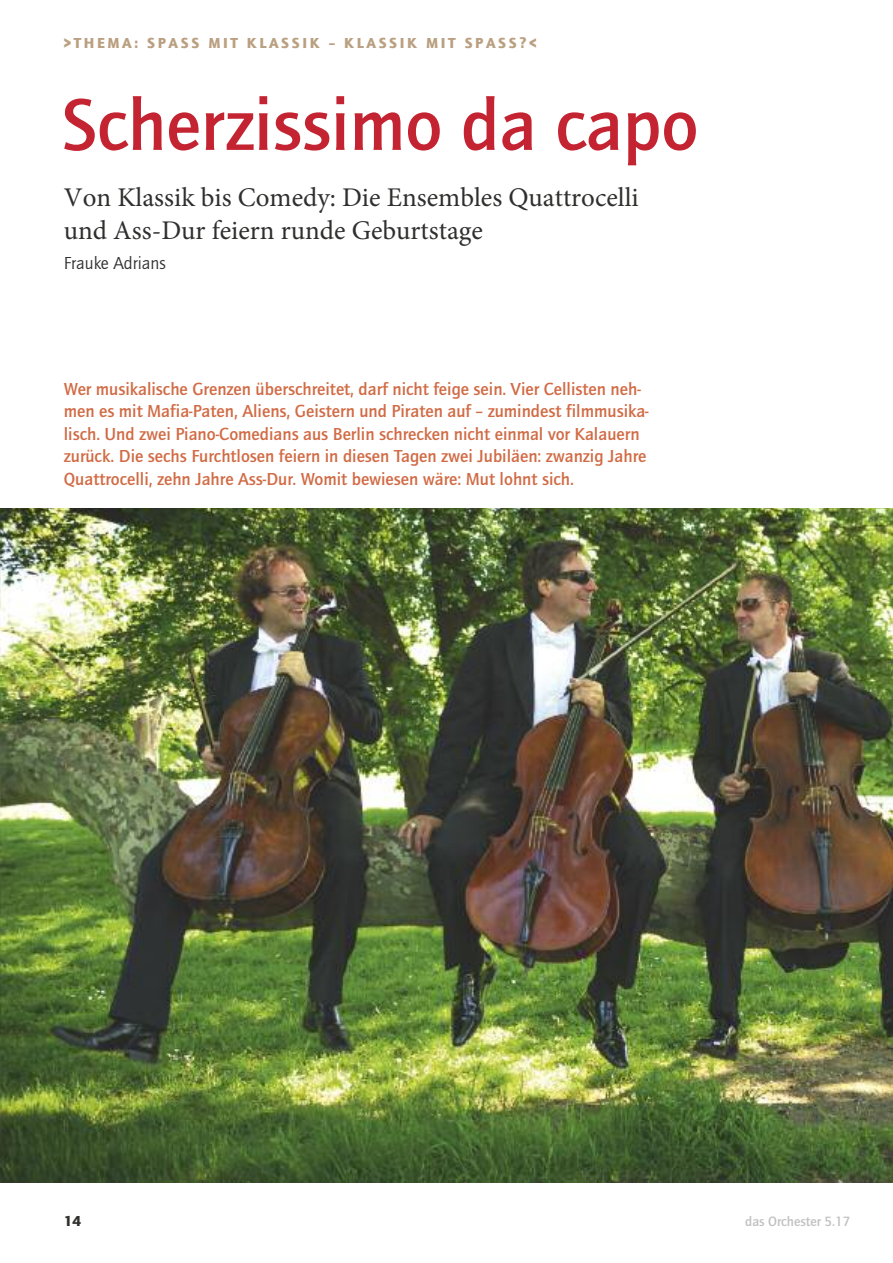
<style>
.page{position:relative;width:893px;height:1263px;background:#fff}
.page>*{position:absolute;margin:0;border:0;box-sizing:border-box;transform-origin:0 0}
.t1{font:700 75px "Quay Itc T";color:#c42431}
.t2{font:27px/33px "Minion Pro";color:#2f2f2e}
.t3{font:700 18px/22.5px "Quay Itc T";color:#d16b45}
.t4{font:18px "Quay Itc T";color:#2f2f2e}
.t5{font:900 15px "Quay Itc T";letter-spacing:.175em;color:#baa081}
.t6{font:900 15px "Quay Itc T";color:#2f2f2e}
.t7{font:700 13.95px "Quay Itc T";color:#c1c1c0}
</style>
<div class="page">
<img style="left:0;top:508px;width:893px;height:674px">
<p class="t5" style="left:64px;top:34px;width:474px">&gt;THEMA: SPASS MIT KLASSIK – KLASSIK MIT SPASS?&lt;</p>
<h1 class="t1" style="left:61px;top:80px;width:639px">Scherzissimo da capo</h1>
<h2 class="t2" style="left:64px;top:183px;width:577px">Von Klassik bis Comedy: Die Ensembles Quattrocelli und Ass-Dur feiern runde Geburtstage</h2>
<p class="t4" style="left:64px;top:252px;width:104px">Frauke Adrians</p>
<p class="t3" style="left:64px;top:377px;width:586px">Wer musikalische Grenzen überschreitet, darf nicht feige sein. Vier Cellisten neh&shy;men es mit Mafia-Paten, Aliens, Geistern und Piraten auf – zumindest filmmusika&shy;lisch. Und zwei Piano-Comedians aus Berlin schrecken nicht einmal vor Kalauern zurück. Die sechs Furchtlosen feiern in diesen Tagen zwei Jubiläen: zwanzig Jahre Quattrocelli, zehn Jahre Ass-Dur. Womit bewiesen wäre: Mut lohnt sich.</p>
<p class="t6" style="left:64px;top:1212px;width:19px">14</p>
<p class="t7" style="left:745px;top:1212px;width:107px">das Orchester 5.17</p>
</div>
